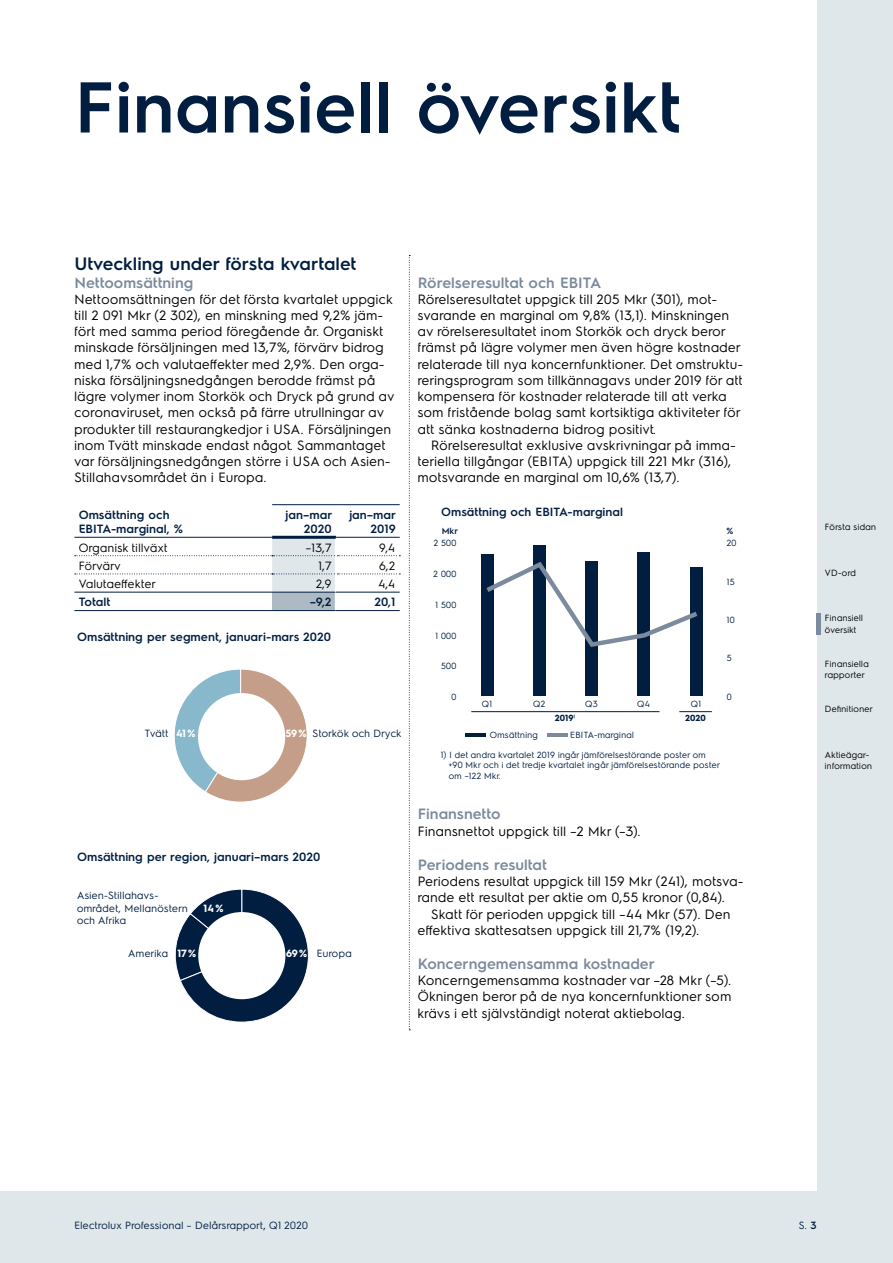
<style>
.page{position:relative;width:893px;height:1263px;background:#fff}
.page>*{position:absolute;margin:0;border:0;box-sizing:border-box;transform-origin:0 0}
.t1{font:600 72px "Electrolux Sans";color:#011e41}
.t2{font:600 18px "Electrolux Sans";color:#011e41}
.t3{font:600 15px "Electrolux Sans";color:#7b8a9c}
.t4{font:13.5px/16.2px "Electrolux Sans";color:#000}
.t5{font:600 12px/14.4px "Electrolux Sans";color:#011e41;text-align:right}
.t6{font:12px "Electrolux Sans";color:#000}
.t7{font:600 11.85px "Electrolux Sans";color:#011e41}
.t8{font:10.5px/12.6px "Electrolux Sans";color:#011e41}
.t9{font:700 10.5px "Electrolux Sans";color:#fff}
.t10{font:9px/11.2px "Electrolux Sans";color:#000}
.t11{font:8.85px/10.6px "Electrolux Sans";color:#011e41}
.t12{font:700 8.85px "Electrolux Sans";color:#011e41}
.t13{font:600 8.85px "Electrolux Sans";color:#011e41}
.s1{font-weight:700;color:#fff}
.s2{font-weight:400}
.s3{font-weight:600}
</style>
<div class="page">
<div style="left:0;top:0;width:893px;height:1263px;background:linear-gradient(to right,#dfe7ea,#dfe7ea)"></div>
<div style="left:0;top:0;width:816px;height:1191px;background:#fff"></div>
<hr style="left:336px;top:504px;width:64px;height:1px;background:#011e41">
<hr style="left:272px;top:504px;width:64px;height:1px;background:#011e41">
<hr style="left:272px;top:536px;width:64px;height:3px;background:#011e41">
<hr style="left:74px;top:537px;width:198px;height:1px;background:#011e41">
<svg style="left:75px;top:537px;width:325px;height:74px"></svg>
<hr style="left:336px;top:592px;width:64px;height:1px;background:#011e41">
<hr style="left:336px;top:610px;width:64px;height:1px;background:#011e41">
<hr style="left:74px;top:592px;width:198px;height:1px;background:#011e41">
<hr style="left:74px;top:610px;width:198px;height:1px;background:#011e41">
<svg style="left:174px;top:669px;width:133px;height:133px"></svg>
<div style="left:198px;top:693px;width:87px;height:87px;background:#fff;border-radius:50%"></div>
<svg style="left:175px;top:889px;width:134px;height:134px"></svg>
<div style="left:198px;top:912px;width:87px;height:87px;background:#fff;border-radius:50%"></div>
<hr style="left:465px;top:733px;width:21px;height:4px;background:#011e41">
<hr style="left:547px;top:733px;width:20px;height:4px;background:#7b8a9c">
<hr style="left:471px;top:711px;width:188px;height:1px;background:#011e41">
<hr style="left:679px;top:711px;width:33px;height:1px;background:#011e41">
<div style="left:481px;top:554px;width:12px;height:141px;background:#011e41"></div>
<div style="left:533px;top:545px;width:13px;height:150px;background:#011e41"></div>
<div style="left:585px;top:561px;width:13px;height:134px;background:#011e41"></div>
<div style="left:638px;top:552px;width:12px;height:143px;background:#011e41"></div>
<div style="left:690px;top:567px;width:12px;height:128px;background:#011e41"></div>
<svg style="left:486px;top:562px;width:211px;height:85px"></svg>
<svg style="left:409px;top:255px;width:1px;height:775px"></svg>
<div style="left:816px;top:613px;width:5px;height:21px;background:#7b8a9c"></div>
<h1 class="t1" style="left:74px;top:57px;width:608px">Finansiell översikt</h1>
<h2 class="t2" style="left:74px;top:251px;width:284px">Utveckling under första kvartalet</h2>
<p class="t3" style="left:74px;top:272px;width:120px">Nettoomsättning</p>
<p class="t4" style="left:74px;top:290px;width:322px">Nettoomsättningen för det första kvartalet uppgick till 2 091 Mkr (2 302), en minskning med 9,2% jäm&shy;fört med samma period föregående år. Organiskt minskade försäljningen med 13,7%, förvärv bidrog med 1,7% och valutaeffekter med 2,9%. Den orga&shy;niska försäljningsnedgången berodde främst på lägre volymer inom Storkök och Dryck på grund av coronaviruset, men också på färre utrullningar av produkter till restaurangkedjor i USA. Försäljningen inom Tvätt minskade endast något. Sammantaget var försäljningsnedgången större i USA och Asien-Stillahavsområdet än i Europa.</p>
<p class="t5" style="left:79px;top:506px;width:106px;text-align:left">Omsättning och<br>EBITA-marginal, %</p>
<p class="t5" style="left:286px;top:506px;width:48px">jan–mar<br>2020</p>
<p class="t5" style="left:349px;top:506px;width:48px">jan–mar<br>2019</p>
<p class="t6" style="left:79px;top:539px;width:91px">Organisk tillväxt</p>
<p class="t6" style="left:306px;top:539px;width:28px">–13,7</p>
<p class="t6" style="left:379px;top:539px;width:18px">9,4</p>
<p class="t6" style="left:79px;top:557px;width:44px">Förvärv</p>
<p class="t6" style="left:318px;top:557px;width:15px">1,7</p>
<p class="t6" style="left:379px;top:557px;width:18px">6,2</p>
<p class="t6" style="left:79px;top:575px;width:79px">Valutaeffekter</p>
<p class="t6" style="left:316px;top:575px;width:17px">2,9</p>
<p class="t6" style="left:378px;top:575px;width:19px">4,4</p>
<p class="t5" style="left:79px;top:594px;width:33px">Totalt</p>
<p class="t5" style="left:310px;top:594px;width:23px">–9,2</p>
<p class="t5" style="left:374px;top:594px;width:23px">20,1</p>
<p class="t5" style="left:77px;top:629px;width:256px">Omsättning per segment, januari-mars 2020</p>
<p class="t8" style="left:145px;top:726px;width:52px">Tvätt <span class="s1">41%</span></p>
<p class="t8" style="left:285px;top:726px;width:118px"><span class="s1">59%</span> Storkök och Dryck</p>
<p class="t5" style="left:77px;top:849px;width:245px">Omsättning per region, januari–mars 2020</p>
<p class="t8" style="left:77px;top:888px;width:112px">Asien-Stillahavs&shy;området, Mellanöstern och Afrika</p>
<p class="t9" style="left:204px;top:900px;width:21px">14%</p>
<p class="t8" style="left:128px;top:946px;width:42px">Amerika</p>
<p class="t8" style="left:317px;top:946px;width:37px">Europa</p>
<p class="t9" style="left:177px;top:946px;width:20px">17%</p>
<p class="t9" style="left:286px;top:946px;width:23px">69%</p>
<p class="t3" style="left:418px;top:272px;width:185px">Rörelseresultat och EBITA</p>
<p class="t4" style="left:418px;top:290px;width:327px">Rörelseresultatet uppgick till 205 Mkr (301), mot&shy;svarande en marginal om 9,8% (13,1). Minskningen av rörelseresultatet inom Storkök och dryck beror främst på lägre volymer men även högre kostnader relaterade till nya koncernfunktioner. Det omstruktu&shy;reringsprogram som tillkännagavs under 2019 för att kompensera för kostnader relaterade till att verka som fristående bolag samt kortsiktiga aktiviteter för att sänka kostnaderna bidrog positivt.</p>
<p class="t4" style="left:418px;top:436px;width:320px;text-indent:14px">Rörelseresultat exklusive avskrivningar på imma&shy;teriella tillgångar (EBITA) uppgick till 221 Mkr (316), motsvarande en marginal om 10,6% (13,7).</p>
<p class="t7" style="left:441px;top:503px;width:183px">Omsättning och EBITA-marginal</p>
<p class="t13" style="left:442px;top:525px;width:18px">Mkr</p>
<p class="t13" style="left:726px;top:524px;width:8px">%</p>
<p class="t11" style="left:434px;top:537px;width:25px">2 500</p>
<p class="t11" style="left:434px;top:568px;width:25px">2 000</p>
<p class="t11" style="left:436px;top:599px;width:23px">1 500</p>
<p class="t11" style="left:435px;top:630px;width:23px">1 000</p>
<p class="t11" style="left:441px;top:660px;width:17px">500</p>
<p class="t11" style="left:452px;top:691px;width:7px">0</p>
<p class="t11" style="left:482px;top:698px;width:12px">Q1</p>
<p class="t11" style="left:533px;top:698px;width:14px">Q2</p>
<p class="t11" style="left:585px;top:698px;width:14px">Q3</p>
<p class="t11" style="left:637px;top:698px;width:15px">Q4</p>
<p class="t11" style="left:691px;top:698px;width:12px">Q1</p>
<p class="t12" style="left:555px;top:711px;width:23px">2019<span class="s2">¹</span></p>
<p class="t12" style="left:685px;top:711px;width:22px">2020</p>
<p class="t11" style="left:490px;top:729px;width:50px">Omsättning</p>
<p class="t11" style="left:570px;top:729px;width:65px">EBITA-marginal</p>
<p class="t11" style="left:727px;top:537px;width:12px">20</p>
<p class="t11" style="left:727px;top:575px;width:10px">15</p>
<p class="t11" style="left:727px;top:614px;width:10px">10</p>
<p class="t11" style="left:727px;top:652px;width:7px">5</p>
<p class="t11" style="left:727px;top:691px;width:7px">0</p>
<p class="t11" style="left:449px;top:749px;width:273px;text-indent:-8px">1) I det andra kvartalet 2019 ingår jämförelsestörande poster om +90 Mkr och i det tredje kvartalet ingår jämförelsestörande poster om –122 Mkr.</p>
<p class="t3" style="left:418px;top:804px;width:84px">Finansnetto</p>
<p class="t4" style="left:418px;top:822px;width:225px">Finansnettot uppgick till –2 Mkr (–3).</p>
<p class="t3" style="left:418px;top:854px;width:131px">Periodens resultat</p>
<p class="t4" style="left:418px;top:872px;width:328px">Periodens resultat uppgick till 159 Mkr (241), motsva&shy;rande ett resultat per aktie om 0,55 kronor (0,84).</p>
<p class="t4" style="left:418px;top:905px;width:314px;text-indent:14px">Skatt för perioden uppgick till –44 Mkr (57). Den effektiva skattesatsen uppgick till 21,7% (19,2).</p>
<p class="t3" style="left:418px;top:953px;width:239px">Koncerngemensamma kostnader</p>
<p class="t4" style="left:418px;top:971px;width:315px;text-align:justify">Koncerngemensamma kostnader var –28 Mkr (–5).<br>Ökningen beror på de nya koncernfunktioner som krävs i ett självständigt noterat aktiebolag.</p>
<p class="t10" style="left:825px;top:521px;width:53px">Första sidan</p>
<p class="t10" style="left:825px;top:566px;width:33px">VD-ord</p>
<p class="t10" style="left:825px;top:612px;width:40px">Finansiell översikt</p>
<p class="t10" style="left:825px;top:657px;width:46px">Finansiella rapporter</p>
<p class="t10" style="left:825px;top:703px;width:49px">Definitioner</p>
<p class="t10" style="left:825px;top:748px;width:49px">Aktieägar&shy;information</p>
<p class="t8" style="left:74px;top:1218px;width:235px">Electrolux Professional – Delårsrapport, Q1 2020</p>
<p class="t8" style="left:799px;top:1218px;width:19px">S. <span class="s3">3</span></p>
</div>
